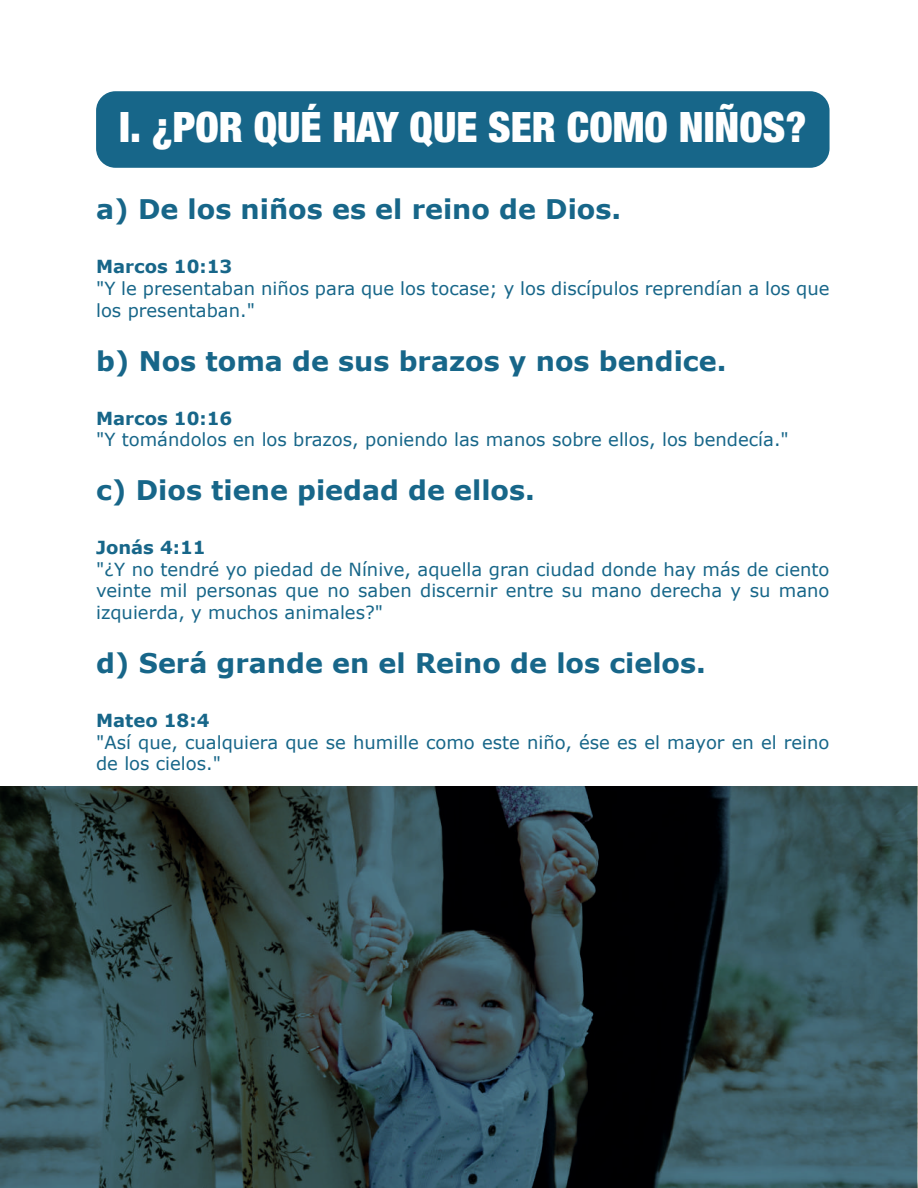
<style>
.page{position:relative;width:918px;height:1188px;background:#fff}
.page>*{position:absolute;margin:0;border:0;box-sizing:border-box;transform-origin:0 0}
.t1{font:900 condensed 42px "Helvetica Neue";color:#fff}
.t2{font:700 27px "Verdana";color:#176689}
.t3{font:18px/21.6px "Verdana";color:#176689}
.t4{font:700 18px "Verdana";color:#176689}
</style>
<div class="page">
<div style="left:96px;top:91px;width:734px;height:77px;background:#176689;border-radius:19px"></div>
<svg style="left:0;top:787px;width:917px;height:401px;background:#2c4246"></svg>
<h1 class="t1" style="left:119px;top:101px;width:689px">I. ¿POR QUÉ HAY QUE SER COMO NIÑOS?</h1>
<h2 class="t2" style="left:96px;top:191px;width:527px">a) De los niños es el reino de Dios.</h2>
<p class="t4" style="left:96px;top:254px;width:138px">Marcos 10:13</p>
<p class="t3" style="left:96px;top:278px;width:735px">"Y le presentaban niños para que los tocase; y los discípulos reprendían a los que los presentaban."</p>
<h2 class="t2" style="left:96px;top:342px;width:632px">b) Nos toma de sus brazos y nos bendice.</h2>
<p class="t4" style="left:96px;top:405px;width:138px">Marcos 10:16</p>
<p class="t3" style="left:96px;top:429px;width:694px">"Y tomándolos en los brazos, poniendo las manos sobre ellos, los bendecía."</p>
<h2 class="t2" style="left:96px;top:471px;width:440px">c) Dios tiene piedad de ellos.</h2>
<p class="t4" style="left:96px;top:535px;width:111px">Jonás 4:11</p>
<p class="t3" style="left:96px;top:558px;width:735px;text-align:justify">"¿Y no tendré yo piedad de Nínive, aquella gran ciudad donde hay más de ciento veinte mil personas que no saben discernir entre su mano derecha y su mano izquierda, y muchos animales?"</p>
<h2 class="t2" style="left:96px;top:644px;width:611px">d) Será grande en el Reino de los cielos.</h2>
<p class="t4" style="left:96px;top:708px;width:115px">Mateo 18:4</p>
<p class="t3" style="left:96px;top:731px;width:735px">"Así que, cualquiera que se humille como este niño, ése es el mayor en el reino de los cielos."</p>
</div>
